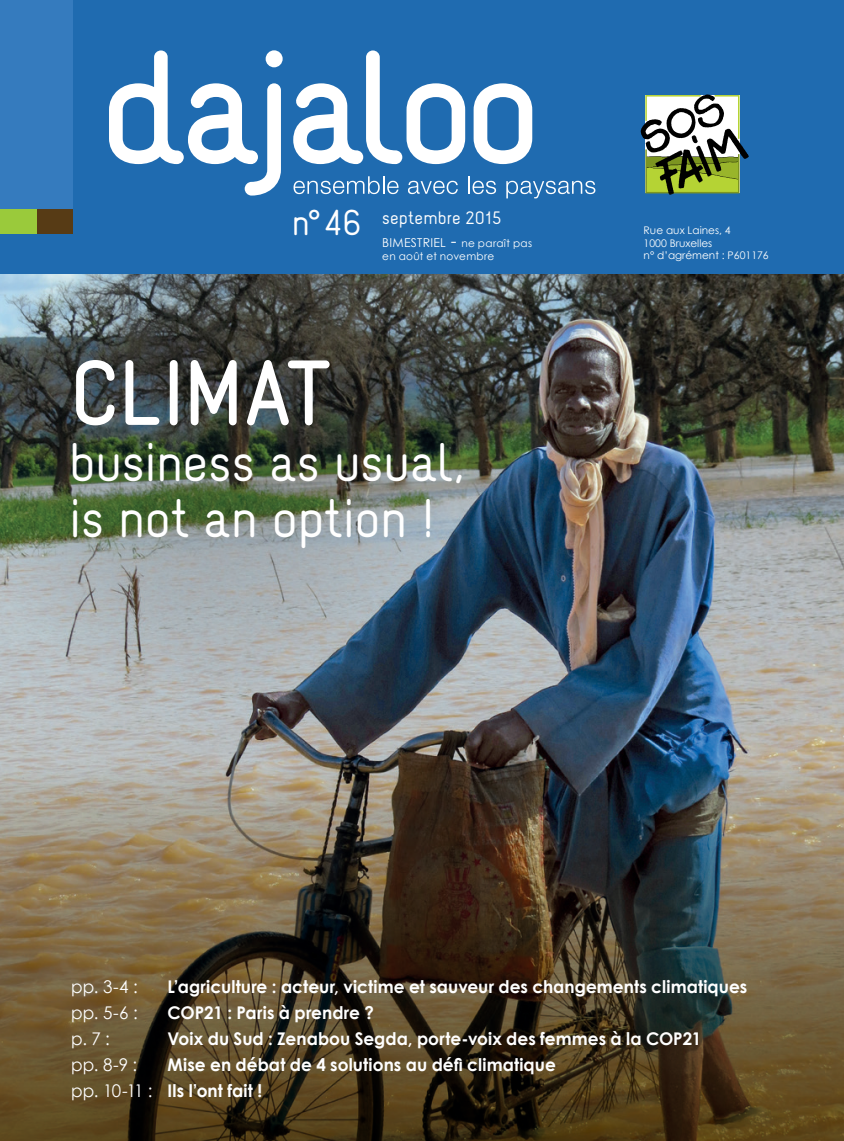
<style>
.page{position:relative;width:844px;height:1141px;background:#fff}
.page>*{position:absolute;margin:0;border:0;box-sizing:border-box;transform-origin:0 0}
.t1{font:80.5px "Naiv Bold Text";letter-spacing:-.015em;color:#fff}
.t2{font:47.25px/56px "Naiv Normal Text";color:#fff}
.t3{font:700 17.5px/25.9px "Century Gothic";color:#fff}
.t4{font:17.5px "Century Gothic";color:#fff}
.t5{font:15.75px "Naiv Normal Text";letter-spacing:.015em;color:#fff}
.t6{font:10.5px/12.6px "Century Gothic";color:#fff}
.t7{font:10.5px/12.6px "Century Gothic";letter-spacing:.03em;color:#fff}
.s1{font-family:"Naiv";font-size:31.5px}
.s2{font-size:12.25px}
.s3{font-size:17.5px}
.s4{font-weight:400}
</style>
<div class="page">
<img style="left:0;top:274px;width:843px;height:481px">
<img style="left:0;top:755px;width:843px;height:386px">
<img style="left:0;top:274px;width:546px;height:457px">
<div style="left:0;top:0;width:843px;height:274px;background:#1f6bb0"></div>
<div style="left:0;top:0;width:73px;height:209px;background:#357bbe"></div>
<div style="left:0;top:209px;width:38px;height:25px;background:#9aca3b"></div>
<div style="left:38px;top:209px;width:35px;height:25px;background:#573b15"></div>
<svg style="left:640px;top:94px;width:108px;height:101px"></svg>
<svg style="left:293px;top:176px;width:105px;height:18px"></svg>
<svg style="left:408px;top:181px;width:49px;height:13px"></svg>
<svg style="left:468px;top:176px;width:28px;height:18px"></svg>
<svg style="left:506px;top:181px;width:89px;height:17px"></svg>
<svg style="left:293px;top:50px;width:172px;height:114px"></svg>
<svg style="left:473px;top:83px;width:59px;height:81px"></svg>
<svg style="left:109px;top:50px;width:173px;height:146px"></svg>
<p class="t5" style="left:292px;top:210px;width:211px"><span class="s1">n° 46</span> septembre 2015</p>
<p class="t7" style="left:382px;top:238px;width:151px"><span class="s2">BIMESTRIEL</span> <span class="s3">-</span> ne paraît pas en août et novembre</p>
<h1 class="t1" style="left:69px;top:359px;width:264px">CLIMAT</h1>
<h2 class="t2" style="left:69px;top:438px;width:398px">business as usual, is not an option !</h2>
<p class="t6" style="left:643px;top:225px;width:127px">Rue aux Laines, 4<br>1000 Bruxelles<br>n° d’agrément : P601176</p>
<p class="t4" style="left:71px;top:979px;width:68px">pp. 3-4 :</p>
<p class="t3" style="left:167px;top:975px;width:581px">L’agriculture : acteur, victime et sauveur des changements climatiques</p>
<p class="t4" style="left:71px;top:1005px;width:68px">pp. 5-6 :</p>
<p class="t3" style="left:167px;top:1001px;width:208px">COP21 : Paris à prendre ?</p>
<p class="t4" style="left:71px;top:1031px;width:40px">p. 7 :</p>
<p class="t3" style="left:167px;top:1026px;width:535px">Voix du Sud : Zenabou Segda, porte-voix des femmes à la COP21</p>
<p class="t4" style="left:71px;top:1057px;width:67px">pp. 8-9 :</p>
<p class="t3" style="left:71px;top:1051px;width:486px;text-indent:96px">Mise en débat de 4 solutions au défi climatique <span class="s4">pp. 10-11 :</span> Ils l’ont fait !</p>
</div>
